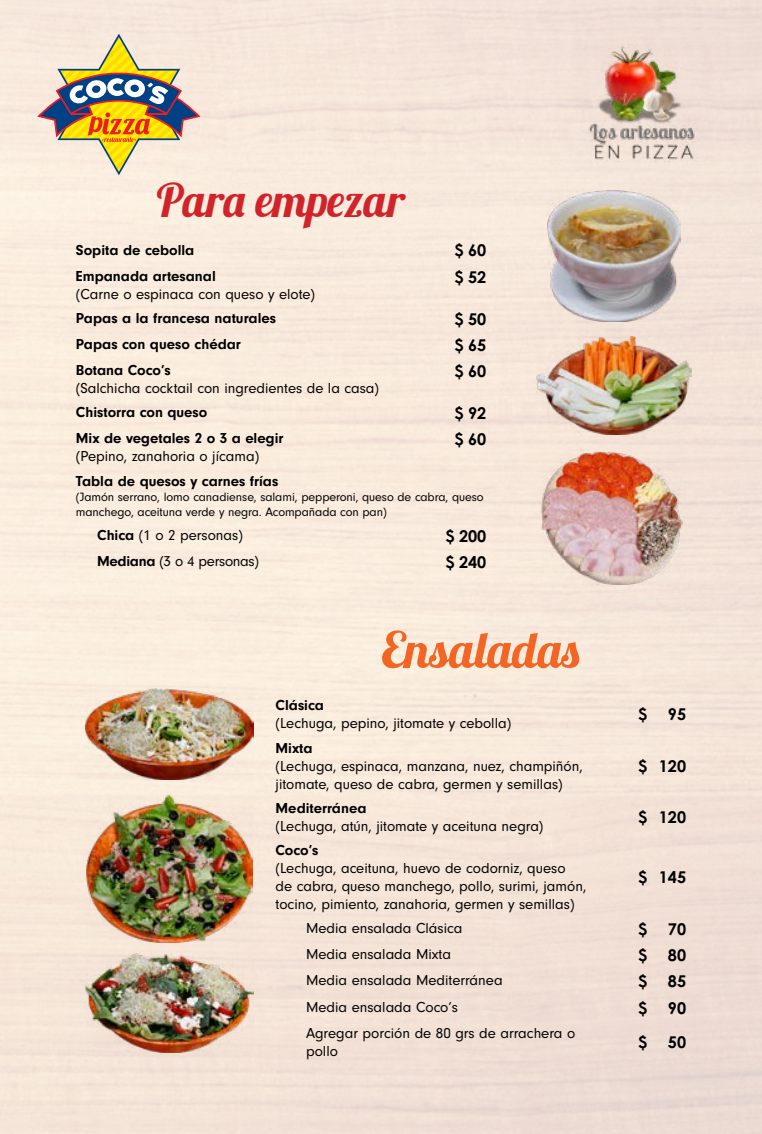
<style>
.page{position:relative;width:762px;height:1134px;background:#fff}
.page>*{position:absolute;margin:0;border:0;box-sizing:border-box;transform-origin:0 0}
.t1{font:50px "Lobster 1.3";letter-spacing:.005em;color:#f26522}
.t2{font:46.25px "Lobster 1.3";color:#d2232a}
.t3{font:700 16.25px "Century Gothic Pro";color:#000}
.t4{font:15px/18px "Neuzeit Gro";color:#000}
.t5{font:700 15px "Neuzeit Gro";color:#000}
.t6{font:15px "Neuzeit Gro";letter-spacing:-.02em;color:#000}
.t7{font:12.5px/15px "Neuzeit Gro";letter-spacing:-.005em;color:#000}
.s1{font-weight:700}
</style>
<div class="page">
<img style="left:0;top:0;width:762px;height:1134px">
<svg style="left:37px;top:34px;width:163px;height:141px;background:#d1bf9b"></svg>
<img style="left:548px;top:190px;width:132px;height:131px">
<img style="left:537px;top:336px;width:154px;height:98px">
<img style="left:541px;top:449px;width:144px;height:135px">
<img style="left:571px;top:34px;width:141px;height:141px">
<img style="left:87px;top:794px;width:165px;height:148px">
<img style="left:85px;top:953px;width:169px;height:100px">
<img style="left:85px;top:689px;width:169px;height:90px">
<h2 class="t2" style="left:157px;top:171px;width:250px">Para empezar</h2>
<p class="t5" style="left:76px;top:241px;width:120px">Sopita de cebolla</p>
<p class="t3" style="left:454px;top:240px;width:33px">$ 60</p>
<p class="t5" style="left:76px;top:267px;width:141px">Empanada artesanal</p>
<p class="t4" style="left:76px;top:285px;width:241px">(Carne o espinaca con queso y elote)</p>
<p class="t3" style="left:454px;top:267px;width:33px">$ 52</p>
<p class="t5" style="left:76px;top:309px;width:202px">Papas a la francesa naturales</p>
<p class="t3" style="left:454px;top:309px;width:33px">$ 50</p>
<p class="t5" style="left:76px;top:336px;width:166px">Papas con queso chédar</p>
<p class="t3" style="left:454px;top:335px;width:33px">$ 65</p>
<p class="t5" style="left:76px;top:362px;width:96px">Botana Coco’s</p>
<p class="t4" style="left:76px;top:379px;width:305px">(Salchicha cocktail con ingredientes de la casa)</p>
<p class="t3" style="left:454px;top:361px;width:33px">$ 60</p>
<p class="t5" style="left:76px;top:404px;width:133px">Chistorra con queso</p>
<p class="t3" style="left:454px;top:403px;width:33px">$ 92</p>
<p class="t5" style="left:76px;top:430px;width:209px">Mix de vegetales 2 o 3 a elegir</p>
<p class="t4" style="left:76px;top:448px;width:185px">(Pepino, zanahoria o jícama)</p>
<p class="t3" style="left:454px;top:429px;width:33px">$ 60</p>
<p class="t5" style="left:76px;top:472px;width:204px">Tabla de quesos y carnes frías</p>
<p class="t7" style="left:76px;top:489px;width:409px">(Jamón serrano, lomo canadiense, salami, pepperoni, queso de cabra, queso manchego, aceituna verde y negra. Acompañada con pan)</p>
<p class="t4" style="left:97px;top:526px;width:147px"><span class="s1">Chica</span> (1 o 2 personas)</p>
<p class="t3" style="left:445px;top:526px;width:42px">$ 200</p>
<p class="t6" style="left:97px;top:553px;width:163px"><span class="s1">Mediana</span> (3 o 4 personas)</p>
<p class="t3" style="left:445px;top:552px;width:42px">$ 240</p>
<h1 class="t1" style="left:381px;top:618px;width:201px">Ensaladas</h1>
<p class="t5" style="left:276px;top:697px;width:50px">Clásica</p>
<p class="t4" style="left:276px;top:715px;width:237px">(Lechuga, pepino, jitomate y cebolla)</p>
<p class="t3" style="left:638px;top:704px;width:11px">$</p>
<p class="t3" style="left:668px;top:704px;width:20px">95</p>
<p class="t5" style="left:276px;top:739px;width:39px">Mixta</p>
<p class="t4" style="left:276px;top:757px;width:309px">(Lechuga, espinaca, manzana, nuez, champiñón, jitomate, queso de cabra, germen y semillas)</p>
<p class="t3" style="left:638px;top:755px;width:49px">$ 120</p>
<p class="t5" style="left:276px;top:799px;width:92px">Mediterránea</p>
<p class="t4" style="left:276px;top:817px;width:269px">(Lechuga, atún, jitomate y aceituna negra)</p>
<p class="t3" style="left:638px;top:807px;width:49px">$ 120</p>
<p class="t5" style="left:276px;top:842px;width:44px">Coco’s</p>
<p class="t4" style="left:276px;top:859px;width:312px">(Lechuga, aceituna, huevo de codorniz, queso<br>de cabra, queso manchego, pollo, surimi, jamón, tocino, pimiento, zanahoria, germen y semillas)</p>
<p class="t3" style="left:638px;top:867px;width:49px">$ 145</p>
<p class="t4" style="left:306px;top:919px;width:158px">Media ensalada Clásica</p>
<p class="t3" style="left:638px;top:919px;width:11px">$</p>
<p class="t3" style="left:668px;top:919px;width:20px">70</p>
<p class="t4" style="left:306px;top:946px;width:146px">Media ensalada Mixta</p>
<p class="t3" style="left:638px;top:945px;width:11px">$</p>
<p class="t3" style="left:668px;top:945px;width:20px">80</p>
<p class="t4" style="left:306px;top:972px;width:198px">Media ensalada Mediterránea</p>
<p class="t3" style="left:638px;top:971px;width:11px">$</p>
<p class="t3" style="left:668px;top:971px;width:20px">85</p>
<p class="t4" style="left:306px;top:998px;width:153px">Media ensalada Coco’s</p>
<p class="t3" style="left:638px;top:997px;width:11px">$</p>
<p class="t3" style="left:668px;top:997px;width:20px">90</p>
<p class="t4" style="left:306px;top:1024px;width:271px">Agregar porción de 80 grs de arrachera o pollo</p>
<p class="t3" style="left:638px;top:1032px;width:11px">$</p>
<p class="t3" style="left:668px;top:1032px;width:20px">50</p>
</div>
